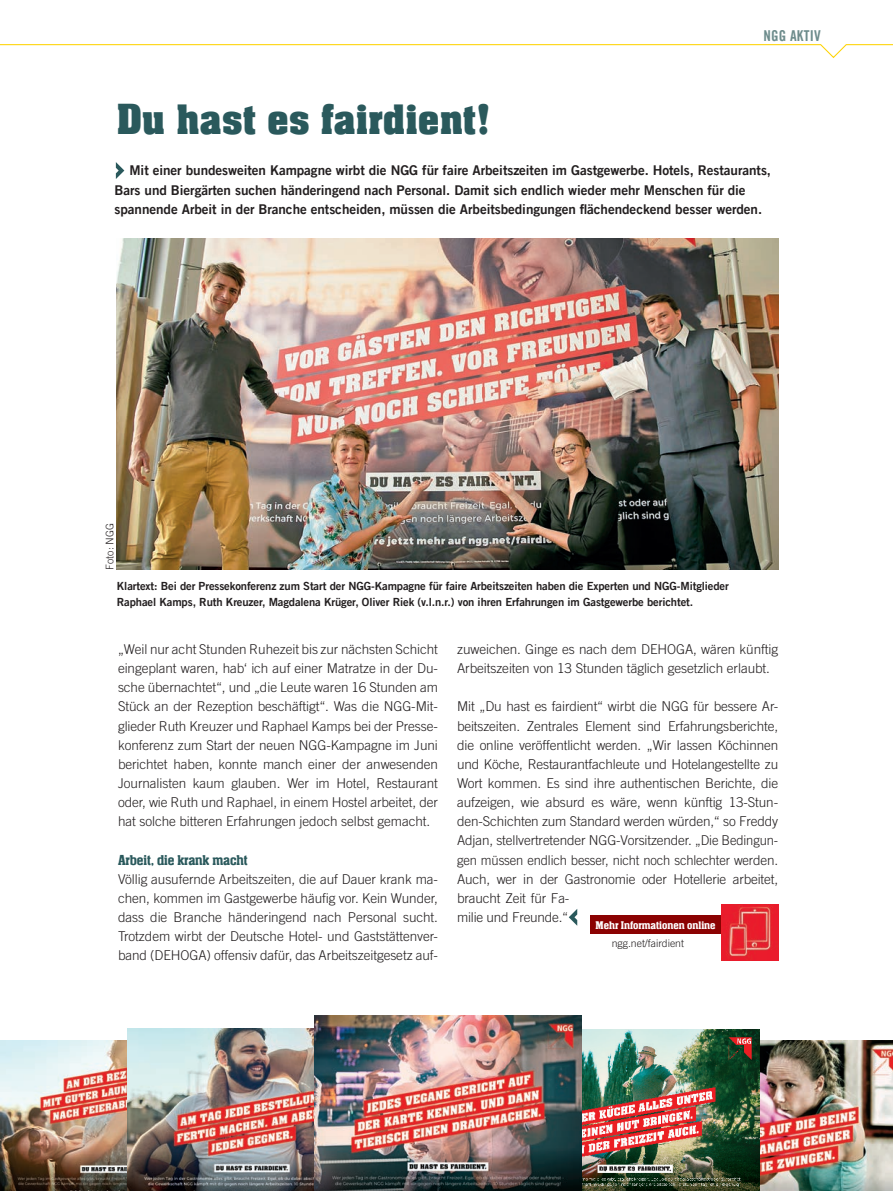
<style>
.page{position:relative;width:893px;height:1191px;background:#fff}
.page>*{position:absolute;margin:0;border:0;box-sizing:border-box;transform-origin:0 0}
.t1{font:700 45px "Neue Aachen Pro";color:#2a595c;scale:.96 1}
.t2{font:500 15px "Aachen Pro";letter-spacing:-.005em;color:#2a595c;scale:.96 1}
.t3{font:15px "Trade Gothic LT Com Bd Cn 20";letter-spacing:.01em;color:#6d8c8c}
.t4{font:300 13.5px/19.2px "Trade Gothic LT Com";letter-spacing:-.01em;color:#231f20}
.t5{font:13.5px/19.2px "Trade Gothic LT Com Bd 2";letter-spacing:-.005em;color:#231f20}
.t6{font:500 11.55px "Aachen Pro";color:#fff}
.t7{font:11.25px/15.9px "Trade Gothic LT Com Bd 2";letter-spacing:-.01em;color:#231f20}
.t8{font:300 10.5px "Trade Gothic LT Com";color:#231f20}
</style>
<div class="page">
<svg style="left:0;top:44px;width:893px;height:14px"></svg>
<img style="left:116px;top:239px;width:662px;height:331px">
<div style="left:591px;top:915px;width:131px;height:19px;background:#8b0202"></div>
<img style="left:722px;top:904px;width:56px;height:56px">
<img style="left:1px;top:1040px;width:127px;height:151px">
<img style="left:128px;top:1028px;width:186px;height:163px">
<img style="left:759px;top:1040px;width:134px;height:151px">
<img style="left:582px;top:1029px;width:177px;height:162px">
<img style="left:314px;top:1015px;width:268px;height:176px">
<svg style="left:116px;top:162px;width:8px;height:17px"></svg>
<svg style="left:569px;top:909px;width:8px;height:16px"></svg>
<h1 class="t1" style="left:117px;top:94px;width:392px">Du hast es fairdient!</h1>
<p class="t3" style="left:763px;top:27px;width:59px">NGG AKTIV</p>
<p class="t5" style="left:115px;top:161px;width:658px;text-indent:15px">Mit einer bundesweiten Kampagne wirbt die NGG für faire Arbeitszeiten im Gastgewerbe. Hotels, Restaurants,<br>Bars und Biergärten suchen händeringend nach Personal. Damit sich endlich wieder mehr Menschen für die spannende Arbeit in der Branche entscheiden, müssen die Arbeitsbedingungen flächendeckend besser werden.</p>
<p class="t8" style="left:103px;top:569px;width:48px;rotate:-90deg">Foto: NGG</p>
<p class="t7" style="left:117px;top:578px;width:613px">Klartext: Bei der Pressekonferenz zum Start der NGG-Kampagne für faire Arbeitszeiten haben die Experten und NGG-Mitglieder<br>Raphael Kamps, Ruth Kreuzer, Magdalena Krüger, Oliver Riek (v.l.n.r.) von ihren Erfahrungen im Gastgewerbe berichtet.</p>
<p class="t4" style="left:118px;top:639px;width:321px;text-align:justify">„Weil nur acht Stunden Ruhezeit bis zur nächsten Schicht eingeplant waren, hab‘ ich auf einer Matratze in der Du&shy;sche übernachtet“, und „die Leute waren 16 Stunden am Stück an der Rezeption beschäftigt“. Was die NGG-Mit&shy;glieder Ruth Kreuzer und Raphael Kamps bei der Presse&shy;konferenz zum Start der neuen NGG-Kampagne im Juni berichtet haben, konnte manch einer der anwesenden Journalisten kaum glauben. Wer im Hotel, Restaurant oder, wie Ruth und Raphael, in einem Hostel arbeitet, der hat solche bitteren Erfahrungen jedoch selbst gemacht.</p>
<p class="t2" style="left:118px;top:851px;width:137px">Arbeit, die krank macht</p>
<p class="t4" style="left:118px;top:869px;width:321px;text-align:justify">Völlig ausufernde Arbeitszeiten, die auf Dauer krank ma&shy;chen, kommen im Gastgewerbe häufig vor. Kein Wunder, dass die Branche händeringend nach Personal sucht.<br>Trotzdem wirbt der Deutsche Hotel- und Gaststättenver&shy;band (DEHOGA) offensiv dafür, das Arbeitszeitgesetz auf-</p>
<p class="t4" style="left:457px;top:639px;width:323px">zuweichen. Ginge es nach dem DEHOGA, wären künftig<br>Arbeitszeiten von 13 Stunden täglich gesetzlich erlaubt.</p>
<p class="t4" style="left:457px;top:697px;width:323px">Mit „Du hast es fairdient“ wirbt die NGG für bessere Ar&shy;beitszeiten. Zentrales Element sind Erfahrungsberichte, die online veröffentlicht werden. „Wir lassen Köchinnen und Köche, Restaurantfachleute und Hotelangestellte zu Wort kommen. Es sind ihre authentischen Berichte, die aufzeigen, wie absurd es wäre, wenn künftig 13-Stun&shy;den-Schichten zum Standard werden würden,“ so Freddy Adjan, stellvertretender NGG-Vorsitzender. „Die Bedingun&shy;gen müssen endlich besser, nicht noch schlechter werden.<br>Auch, wer in der Gastronomie oder Hotellerie arbeitet, braucht Zeit für Fa-<br>milie und Freunde.“</p>
<p class="t6" style="left:595px;top:918px;width:122px">Mehr Informationen online</p>
<p class="t8" style="left:612px;top:937px;width:74px">ngg.net/fairdient</p>
</div>
